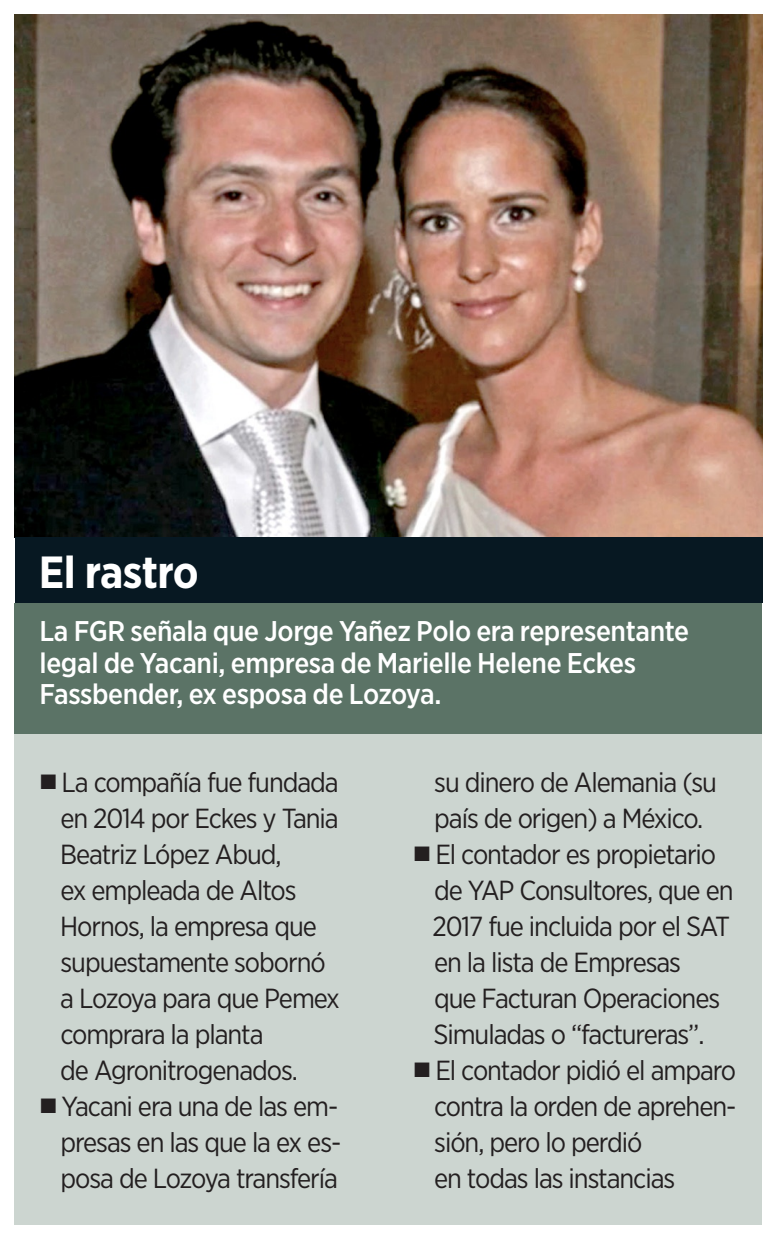
<style>
.page{position:relative;width:777px;height:1239px;background:#fff}
.page>*{position:absolute;margin:0;border:0;box-sizing:border-box;transform-origin:0 0}
.t1{font:700 45px "Gotham Narrow";letter-spacing:-.015em;color:#fff}
.t2{font:500 28.5px/31.5px "Gotham Narrow";letter-spacing:-.015em;color:#fff}
.t3{font:27.6px/36px "Gotham Narrow";letter-spacing:-.04em;color:#231f20}
</style>
<div class="page">
<img style="left:15px;top:15px;width:747px;height:523px">
<div style="left:15px;top:538px;width:747px;height:65px;background:#071822"></div>
<div style="left:15px;top:603px;width:747px;height:131px;background:#5b7366"></div>
<div style="left:15px;top:734px;width:747px;height:491px;background:#ccd5d0"></div>
<h1 class="t1" style="left:39px;top:543px;width:162px">El rastro</h1>
<p class="t2" style="left:39px;top:615px;width:651px">La FGR señala que Jorge Yañez Polo era representante legal de Yacani, empresa de Marielle Helene Eckes<br>Fassbender, ex esposa de Lozoya.</p>
<p class="t3" style="left:60px;top:764px;width:281px;text-indent:-20px">■ La compañía fue fundada en 2014 por Eckes y Tania<br>Beatriz López Abud,<br>ex empleada de Altos<br>Hornos, la empresa que supuestamente sobornó a Lozoya para que Pemex comprara la planta<br>de Agronitrogenados.</p>
<p class="t3" style="left:61px;top:1088px;width:282px;text-align:justify;text-indent:-20px">■ Yacani era una de las em&shy;presas en las que la ex es&shy;posa de Lozoya transfería</p>
<p class="t3" style="left:434px;top:764px;width:284px">su dinero de Alemania (su país de origen) a México.</p>
<p class="t3" style="left:433px;top:836px;width:303px;text-indent:-18px">■ El contador es propietario de YAP Consultores, que en<br>2017 fue incluida por el SAT en la lista de Empresas<br>que Facturan Operaciones<br>Simuladas o “factureras”.</p>
<p class="t3" style="left:434px;top:1052px;width:304px;text-indent:-20px">■ El contador pidió el amparo contra la orden de aprehen&shy;sión, pero lo perdió<br>en todas las instancias</p>
</div>
